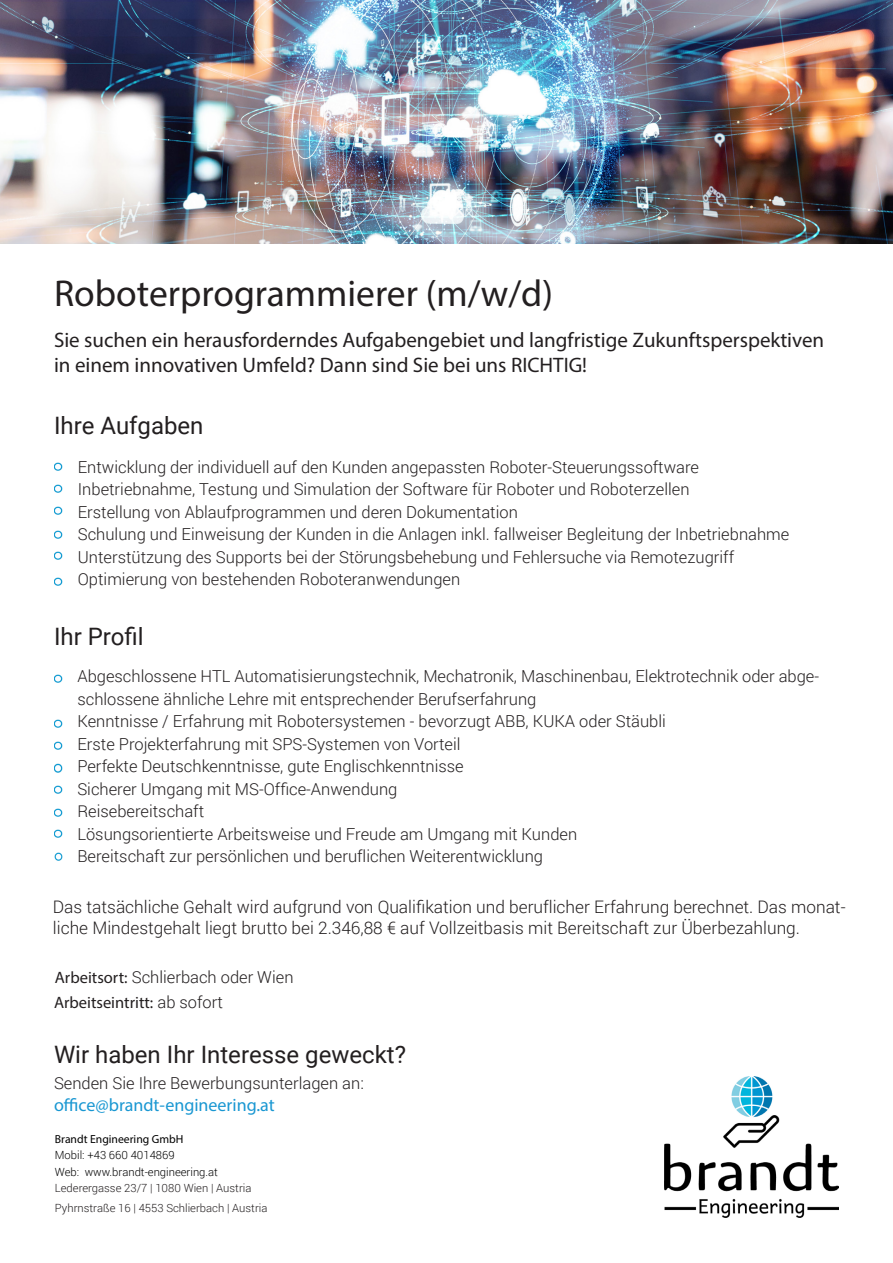
<style>
.page{position:relative;width:893px;height:1263px;background:#fff}
.page>*{position:absolute;margin:0;border:0;box-sizing:border-box;transform-origin:0 0}
.t1{font:37.5px "Myriad Pro";color:#231f20}
.t2{font:24px "Roboto";color:#231f20}
.t3{font:21px/25.2px "Myriad Pro";color:#231f20}
.t4{font:18px "Myriad Pro";color:#1997d2}
.t5{font:300 17.25px/20.7px "Roboto";color:#231f20}
.t6{font:300 16.5px/22.5px "Roboto";color:#231f20}
.t7{font:16.5px "Myriad Pro";color:#231f20}
.t8{font:11.7px "Myriad Pro";color:#000001}
.t9{font:300 11.25px "Roboto";color:#231f20}
.t10{font:300 11.25px "Roboto";color:#000001}
.s1{font-family:"Myriad Pro";font-weight:400}
.s2{font-family:"Roboto";font-weight:300}
</style>
<div class="page">
<img style="left:664px;top:1076px;width:175px;height:142px">
<svg style="left:54px;top:462px;width:8px;height:8px"></svg>
<svg style="left:54px;top:506px;width:8px;height:8px"></svg>
<svg style="left:54px;top:485px;width:8px;height:8px"></svg>
<svg style="left:54px;top:530px;width:8px;height:8px"></svg>
<svg style="left:54px;top:552px;width:8px;height:8px"></svg>
<svg style="left:54px;top:674px;width:8px;height:9px"></svg>
<svg style="left:54px;top:720px;width:8px;height:8px"></svg>
<svg style="left:54px;top:741px;width:8px;height:8px"></svg>
<svg style="left:54px;top:785px;width:8px;height:9px"></svg>
<svg style="left:54px;top:764px;width:8px;height:8px"></svg>
<svg style="left:54px;top:830px;width:8px;height:8px"></svg>
<svg style="left:54px;top:808px;width:8px;height:8px"></svg>
<svg style="left:54px;top:577px;width:8px;height:8px"></svg>
<svg style="left:55px;top:852px;width:8px;height:8px"></svg>
<img style="left:0;top:0;width:893px;height:244px">
<p class="t1" style="left:54px;top:270px;width:500px">Roboterprogrammierer (m/w/d)</p>
<p class="t3" style="left:54px;top:327px;width:772px">Sie suchen ein herausforderndes Aufgabengebiet und langfristige Zukunftsperspektiven in einem innovativen Umfeld? Dann sind Sie bei uns RICHTIG!</p>
<p class="t2" style="left:54px;top:409px;width:151px">Ihre Aufgaben</p>
<p class="t6" style="left:78px;top:455px;width:623px">Entwicklung der individuell auf den Kunden angepassten Roboter-Steuerungssoftware</p>
<p class="t6" style="left:78px;top:478px;width:613px">Inbetriebnahme, Testung und Simulation der Software für Roboter und Roboterzellen</p>
<p class="t6" style="left:78px;top:500px;width:442px">Erstellung von Ablaufprogrammen und deren Dokumentation</p>
<p class="t6" style="left:78px;top:523px;width:713px">Schulung und Einweisung der Kunden in die Anlagen inkl. fallweiser Begleitung der Inbetriebnahme</p>
<p class="t6" style="left:78px;top:545px;width:658px">Unterstützung des Supports bei der Störungsbehebung und Fehlersuche via Remotezugriff</p>
<p class="t6" style="left:78px;top:568px;width:384px">Optimierung von bestehenden Roboteranwendungen</p>
<p class="t2" style="left:54px;top:620px;width:91px">Ihr Profil</p>
<p class="t6" style="left:77px;top:665px;width:743px">Abgeschlossene HTL Automatisierungstechnik, Mechatronik, Maschinenbau, Elektrotechnik oder abge&shy;schlossene ähnliche Lehre mit entsprechender Berufserfahrung</p>
<p class="t6" style="left:77px;top:710px;width:590px">Kenntnisse / Erfahrung mit Robotersystemen - bevorzugt ABB, KUKA oder Stäubli</p>
<p class="t6" style="left:77px;top:732px;width:385px">Erste Projekterfahrung mit SPS-Systemen von Vorteil</p>
<p class="t6" style="left:77px;top:755px;width:388px">Perfekte Deutschkenntnisse, gute Englischkenntnisse</p>
<p class="t6" style="left:77px;top:777px;width:322px">Sicherer Umgang mit MS-Office-Anwendung</p>
<p class="t6" style="left:77px;top:800px;width:128px">Reisebereitschaft</p>
<p class="t6" style="left:77px;top:822px;width:501px">Lösungsorientierte Arbeitsweise und Freude am Umgang mit Kunden</p>
<p class="t6" style="left:77px;top:845px;width:467px">Bereitschaft zur persönlichen und beruflichen Weiterentwicklung</p>
<p class="t5" style="left:53px;top:896px;width:794px">Das tatsächliche Gehalt wird aufgrund von Qualifikation und beruflicher Erfahrung berechnet. Das monat&shy;liche Mindestgehalt liegt brutto bei 2.346,88 € auf Vollzeitbasis mit Bereitschaft zur Überbezahlung.</p>
<p class="t6" style="left:55px;top:965px;width:240px"><span class="s1">Arbeitsort:</span> Schlierbach oder Wien</p>
<p class="t7" style="left:54px;top:992px;width:171px">Arbeitseintritt: <span class="s2">ab sofort</span></p>
<p class="t2" style="left:54px;top:1038px;width:354px">Wir haben Ihr Interesse geweckt?</p>
<p class="t6" style="left:54px;top:1072px;width:311px">Senden Sie Ihre Bewerbungsunterlagen an:</p>
<p class="t4" style="left:54px;top:1094px;width:222px">office@brandt-engineering.at</p>
<p class="t8" style="left:55px;top:1131px;width:130px">Brandt Engineering GmbH</p>
<p class="t10" style="left:55px;top:1147px;width:121px">Mobil: +43 660 4014869</p>
<p class="t10" style="left:55px;top:1164px;width:165px">Web: www.brandt-engineering.at</p>
<p class="t9" style="left:55px;top:1180px;width:198px">Lederergasse 23/7 | 1080 Wien | Austria</p>
<p class="t9" style="left:55px;top:1200px;width:214px">Pyhrnstraße 16 | 4553 Schlierbach | Austria</p>
</div>
